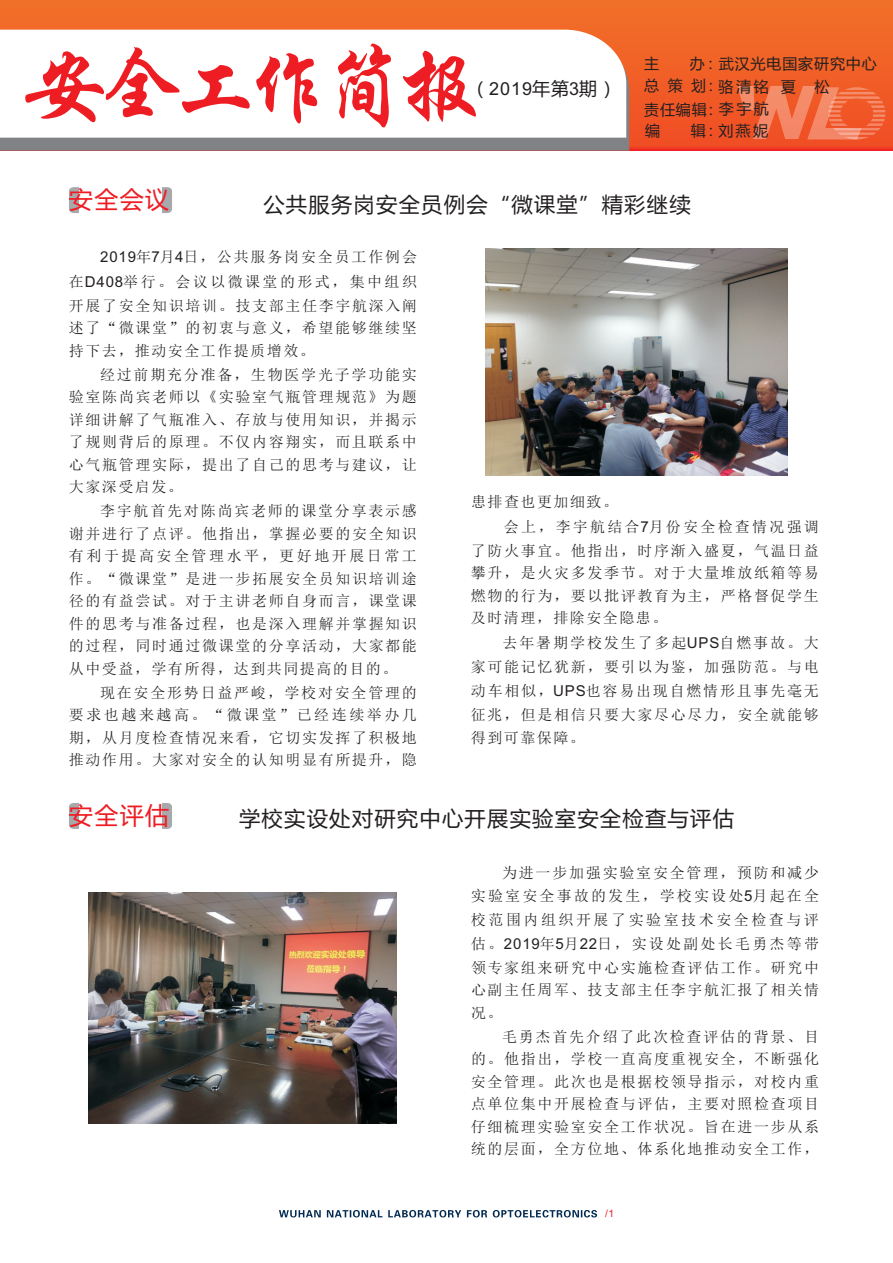
<style>
.page{position:relative;width:893px;height:1263px;background:#fff}
.page>*{position:absolute;margin:0;border:0;box-sizing:border-box;transform-origin:0 0}
.t1{font:88.65px "ST Xingkai";letter-spacing:-.16em;color:#ee1d23}
.t2{font:24px "Microsoft Ya Hei";letter-spacing:.06em;color:#ee1d23}
.t3{font:21px "Microsoft Ya Hei";letter-spacing:.06em;color:#231f20}
.t4{font:18px "Microsoft Ya Hei";color:#231f20}
.t5{font:15px/22.5px "Sim Sun";letter-spacing:.11em;color:#231f20;text-align:justify}
.t6{font:15px "Microsoft Ya Hei";letter-spacing:.06em;color:#231f20}
.t7{font:15px "Sim Sun";letter-spacing:.17em;color:#231f20}
.t8{font:15px "Sim Sun";letter-spacing:.15em;color:#231f20}
.t9{font:15px "Arial";color:#231f20}
.t10{font:10.2px "Arial";color:#ee1d23}
.s1{font-family:"Arial"}
</style>
<div class="page">
<svg style="left:279px;top:1210px;width:318px;height:7px"></svg>
<div style="left:0;top:0;width:893px;height:150px;background:linear-gradient(to bottom,#f17129,#f04c24)"></div>
<svg style="left:0;top:33px;width:629px;height:118px;fill:#808285"></svg>
<svg style="left:0;top:30px;width:626px;height:108px"></svg>
<svg style="left:737px;top:86px;width:148px;height:53px"></svg>
<svg style="left:69px;top:187px;width:103px;height:26px"></svg>
<div style="left:79px;top:186px;width:82px;height:29px;background:#fff"></div>
<img style="left:485px;top:249px;width:302px;height:226px">
<svg style="left:69px;top:803px;width:103px;height:26px"></svg>
<div style="left:79px;top:802px;width:82px;height:29px;background:#fff"></div>
<img style="left:88px;top:893px;width:309px;height:231px">
<h1 class="t1" style="left:21px;top:41px;width:463px">安全工作简报</h1>
<p class="t4" style="left:471px;top:81px;width:147px">（<span class="s1">2019</span>年第<span class="s1">3</span>期）</p>
<p class="t6" style="left:644px;top:56px;width:16px">主</p>
<p class="t6" style="left:690px;top:57px;width:189px">办：武汉光电国家研究中心</p>
<p class="t6" style="left:644px;top:80px;width:187px">总策划：骆清铭 夏 松</p>
<p class="t6" style="left:645px;top:124px;width:16px">编</p>
<p class="t6" style="left:691px;top:124px;width:79px">辑：刘燕妮</p>
<p class="t6" style="left:644px;top:102px;width:126px">责任编辑：李宇航</p>
<h2 class="t2" style="left:69px;top:188px;width:102px">安全会议</h2>
<h3 class="t3" style="left:263px;top:195px;width:429px">公共服务岗安全员例会“微课堂”精彩继续</h3>
<p class="t5" style="left:69px;top:244px;width:350px;line-height:24.6px;text-indent:31px"><span class="s1">2019</span>年<span class="s1">7</span>月<span class="s1">4</span>日，公共服务岗安全员工作例会在<span class="s1">D408</span>举行。会议以微课堂的形式，集中组织开展了安全知识培训。技支部主任李宇航深入阐</p>
<p class="t5" style="left:69px;top:317px;width:349px">述了“微课堂”的初衷与意义，希望能够继续坚</p>
<p class="t5" style="left:100px;top:363px;width:318px">经过前期充分准备，生物医学光子学功能实</p>
<p class="t5" style="left:69px;top:339px;width:247px">持下去，推动安全工作提质增效。</p>
<p class="t5" style="left:69px;top:386px;width:350px">验室陈尚宾老师以《实验室气瓶管理规范》为题详细讲解了气瓶准入、存放与使用知识，并揭示了规则背后的原理。不仅内容翔实，而且联系中心气瓶管理实际，提出了自己的思考与建议，让大家深受启发。</p>
<p class="t5" style="left:69px;top:500px;width:350px;text-align:right">李宇航首先对陈尚宾老师的课堂分享表示感<br>谢并进行了点评。他指出，掌握必要的安全知识</p>
<p class="t5" style="left:471px;top:490px;width:148px">患排查也更加细致。</p>
<p class="t8" style="left:504px;top:519px;width:316px">会上，李宇航结合<span class="s1">7</span>月份安全检查情况强调</p>
<p class="t7" style="left:69px;top:548px;width:350px">有利于提高安全管理水平，更好地开展日常工</p>
<p class="t5" style="left:471px;top:539px;width:350px">了防火事宜。他指出，时序渐入盛夏，气温日益</p>
<p class="t5" style="left:69px;top:567px;width:350px">作。“微课堂”是进一步拓展安全员知识培训途径的有益尝试。对于主讲老师自身而言，课堂课件的思考与准备过程，也是深入理解并掌握知识的过程，同时通过微课堂的分享活动，大家都能从中受益，学有所得，达到共同提高的目的。</p>
<p class="t5" style="left:69px;top:681px;width:350px;text-indent:31px">现在安全形势日益严峻，学校对安全管理的要求也越来越高。“微课堂”已经连续举办几期，从月度检查情况来看，它切实发挥了积极地推动作用。大家对安全的认知明显有所提升，隐</p>
<p class="t5" style="left:471px;top:562px;width:350px">攀升，是火灾多发季节。对于大量堆放纸箱等易燃物的行为，要以批评教育为主，严格督促学生及时清理，排除安全隐患。</p>
<p class="t5" style="left:471px;top:631px;width:350px;line-height:23.9px;text-indent:32px">去年暑期学校发生了多起<span class="s1">UPS</span>自燃事故。大家可能记忆犹新，要引以为鉴，加强防范。与电动车相似，<span class="s1">UPS</span>也容易出现自燃情形且事先毫无征兆，但是相信只要大家尽心尽力，安全就能够</p>
<p class="t5" style="left:471px;top:726px;width:115px">得到可靠保障。</p>
<h2 class="t2" style="left:69px;top:804px;width:102px">安全评估</h2>
<h3 class="t3" style="left:239px;top:809px;width:496px">学校实设处对研究中心开展实验室安全检查与评估</h3>
<p class="t5" style="left:471px;top:860px;width:350px;line-height:23.9px;text-indent:31px">为进一步加强实验室安全管理，预防和减少实验室安全事故的发生，学校实设处 月起在全校范围内组织开展了实验室技术安全检查与评</p>
<p class="t9" style="left:744px;top:890px;width:10px">5</p>
<p class="t5" style="left:471px;top:931px;width:350px;line-height:24.2px">估。<span class="s1">2019</span>年<span class="s1">5</span>月<span class="s1">22</span>日，实设处副处长毛勇杰等带领专家组来研究中心实施检查评估工作。研究中</p>
<p class="t5" style="left:471px;top:979px;width:349px">心副主任周军、技支部主任李宇航汇报了相关情况。</p>
<p class="t5" style="left:471px;top:1025px;width:350px;text-indent:31px">毛勇杰首先介绍了此次检查评估的背景、目的。他指出，学校一直高度重视安全，不断强化安全管理。此次也是根据校领导指示，对校内重点单位集中开展检查与评估，主要对照检查项目仔细梳理实验室安全工作状况。旨在进一步从系统的层面，全方位地、体系化地推动安全工作，</p>
<p class="t10" style="left:605px;top:1210px;width:11px">/1</p>
</div>
